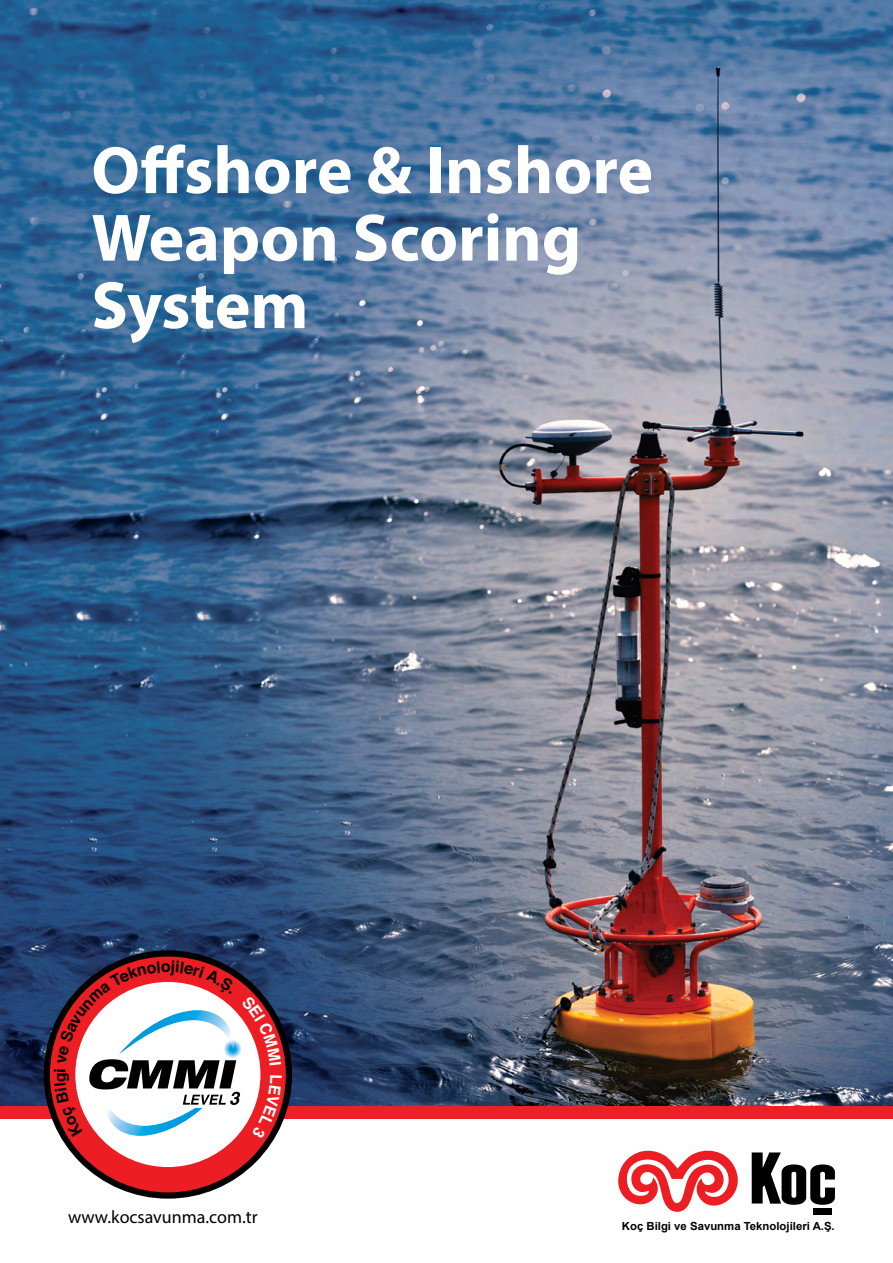
<style>
.page{position:relative;width:893px;height:1263px;background:#fff}
.page>*{position:absolute;margin:0;border:0;box-sizing:border-box;transform-origin:0 0}
.t1{font:700 67.5px/67.5px "Myriad Pro";color:#fff}
.t2{font:18px "Myriad Pro";color:#000}
.t3{font:700 11.25px "Arial";color:#000}
</style>
<div class="page">
<img style="left:0;top:0;width:893px;height:1106px">
<svg style="left:618px;top:1150px;width:120px;height:62px"></svg>
<div style="left:813px;top:1208px;width:18px;height:6px;background:#000"></div>
<svg style="left:752px;top:1152px;width:83px;height:53px"></svg>
<div style="left:0;top:1106px;width:893px;height:12px;background:#ec2127"></div>
<svg style="left:44px;top:950px;width:248px;height:248px"></svg>
<div style="left:75px;top:982px;width:185px;height:185px;background:#fff;border-radius:50%"></div>
<svg style="left:54px;top:961px;width:228px;height:178px"></svg>
<p class="t1" style="left:91px;top:134px;width:563px">Offshore &amp; Inshore<br>Weapon Scoring<br>System</p>
<p class="t2" style="left:68px;top:1206px;width:191px">www.kocsavunma.com.tr</p>
<p class="t3" style="left:622px;top:1218px;width:214px">Koç Bilgi ve Savunma Teknolojileri A.Ş.</p>
</div>
